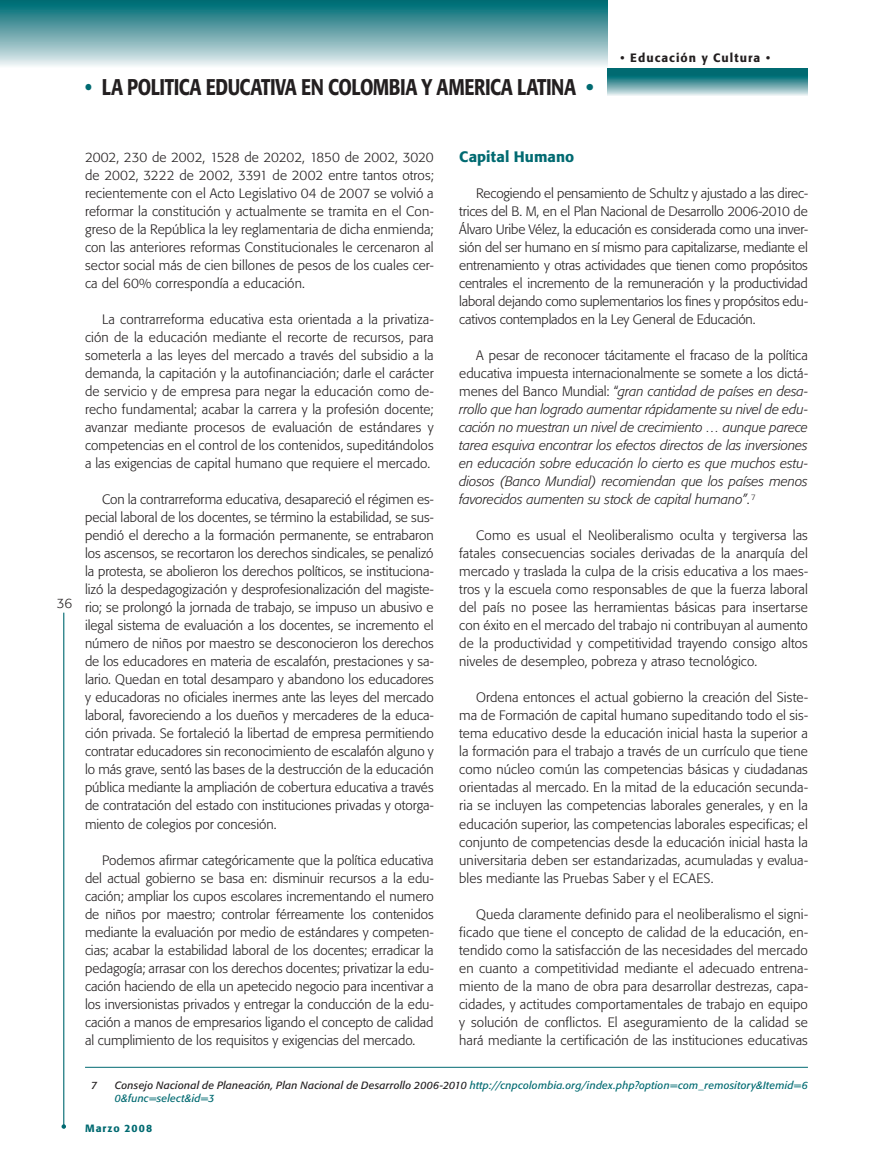
<style>
.page{position:relative;width:893px;height:1170px;background:#fff}
.page>*{position:absolute;margin:0;border:0;box-sizing:border-box;transform-origin:0 0}
.t1{font:500 22.5px "Formata";letter-spacing:-.025em;color:#231f20;scale:.8 1}
.t2{font:500 15px "Formata";letter-spacing:.005em;color:#006a71}
.t3{font:300 13.5px/18px "Formata";letter-spacing:.005em;color:#231f20;text-align:justify}
.t4{font:italic 300 13.5px/18px "Formata";letter-spacing:-.005em;color:#231f20;text-align:justify}
.t5{font:500 12px "Formata";letter-spacing:.085em;color:#231f20}
.t6{font:italic 10.5px/12.6px "Formata";letter-spacing:.02em;color:#006a71}
.t7{font:500 10.5px "Formata";letter-spacing:.095em;color:#006a71}
.t8{font:italic 10.5px "Formata";color:#231f20}
.s1{color:#006a71}
.s2{font-style:normal}
.s3{color:#231f20}
</style>
<div class="page">
<div style="left:0;top:0;width:608px;height:68px;background:linear-gradient(to bottom,#00646d,#eef1f3)"></div>
<svg style="left:608px;top:68px;width:200px;height:28px;background:#53999f"></svg>
<hr style="left:63px;top:612px;width:1px;height:514px;background:#006a71">
<svg style="left:62px;top:1124px;width:4px;height:4px"></svg>
<hr style="left:85px;top:1066px;width:723px;height:1px;background:#006a71">
<h1 class="t1" style="left:85px;top:73px;width:637px"><span class="s1">•</span> LA POLITICA EDUCATIVA EN COLOMBIA Y AMERICA LATINA <span class="s1">•</span></h1>
<p class="t5" style="left:620px;top:50px;width:151px">• Educación y Cultura •</p>
<p class="t3" style="left:57px;top:594px;width:17px">36</p>
<p class="t3" style="left:85px;top:148px;width:350px">2002, 230 de 2002, 1528 de 20202, 1850 de 2002, 3020 de 2002, 3222 de 2002, 3391 de 2002 entre tantos otros; recientemente con el Acto Legislativo 04 de 2007 se volvió a reformar la constitución y actualmente se tramita en el Con&shy;greso de la República la ley reglamentaria de dicha enmienda; con las anteriores reformas Constitucionales le cercenaron al sector social más de cien billones de pesos de los cuales cer&shy;ca del 60% correspondía a educación.</p>
<p class="t3" style="left:85px;top:310px;width:350px;text-indent:17px">La contrarreforma educativa esta orientada a la privatiza&shy;ción de la educación mediante el recorte de recursos, para someterla a las leyes del mercado a través del subsidio a la demanda, la capitación y la autofinanciación; darle el carácter de servicio y de empresa para negar la educación como de&shy;recho fundamental; acabar la carrera y la profesión docente; avanzar mediante procesos de evaluación de estándares y competencias en el control de los contenidos, supeditándolos a las exigencias de capital humano que requiere el mercado.</p>
<p class="t3" style="left:85px;top:490px;width:350px;text-indent:17px">Con la contrarreforma educativa, desapareció el régimen es&shy;pecial laboral de los docentes, se término la estabilidad, se sus&shy;pendió el derecho a la formación permanente, se entrabaron los ascensos, se recortaron los derechos sindicales, se penalizó la protesta, se abolieron los derechos políticos, se instituciona&shy;lizó la despedagogización y desprofesionalización del magiste&shy;rio; se prolongó la jornada de trabajo, se impuso un abusivo e ilegal sistema de evaluación a los docentes, se incremento el número de niños por maestro se desconocieron los derechos de los educadores en materia de escalafón, prestaciones y sa&shy;lario. Quedan en total desamparo y abandono los educadores y educadoras no oficiales inermes ante las leyes del mercado laboral, favoreciendo a los dueños y mercaderes de la educa&shy;ción privada. Se fortaleció la libertad de empresa permitiendo contratar educadores sin reconocimiento de escalafón alguno y lo más grave, sentó las bases de la destrucción de la educación pública mediante la ampliación de cobertura educativa a través de contratación del estado con instituciones privadas y otorga&shy;miento de colegios por concesión.</p>
<p class="t3" style="left:85px;top:850px;width:350px;text-indent:17px">Podemos afirmar categóricamente que la política educativa del actual gobierno se basa en: disminuir recursos a la edu&shy;cación; ampliar los cupos escolares incrementando el numero de niños por maestro; controlar férreamente los contenidos mediante la evaluación por medio de estándares y competen&shy;cias; acabar la estabilidad laboral de los docentes; erradicar la pedagogía; arrasar con los derechos docentes; privatizar la edu&shy;cación haciendo de ella un apetecido negocio para incentivar a los inversionistas privados y entregar la conducción de la edu&shy;cación a manos de empresarios ligando el concepto de calidad al cumplimiento de los requisitos y exigencias del mercado.</p>
<p class="t2" style="left:459px;top:147px;width:116px">Capital Humano</p>
<p class="t3" style="left:459px;top:184px;width:350px;text-indent:17px">Recogiendo el pensamiento de Schultz y ajustado a las direc&shy;trices del B. M, en el Plan Nacional de Desarrollo 2006-2010 de Álvaro Uribe Vélez, la educación es considerada como una inver&shy;sión del ser humano en sí mismo para capitalizarse, mediante el entrenamiento y otras actividades que tienen como propósitos centrales el incremento de la remuneración y la productividad laboral dejando como suplementarios los fines y propósitos edu&shy;cativos contemplados en la Ley General de Educación.</p>
<p class="t4" style="left:459px;top:346px;width:350px;text-indent:17px"><span class="s2">A pesar de reconocer tácitamente el fracaso de la política educativa impuesta internacionalmente se somete a los dictá&shy;menes del Banco Mundial: “</span>gran cantidad de países en desa&shy;rrollo que han logrado aumentar rápidamente su nivel de edu&shy;cación no muestran un nivel de crecimiento … aunque parece tarea esquiva encontrar los efectos directos de las inversiones en educación sobre educación lo cierto es que muchos estu&shy;diosos (Banco Mundial) recomiendan que los países menos favorecidos aumenten su stock de capital humano”<span class="s2">.</span> <sup>7</sup></p>
<p class="t3" style="left:459px;top:526px;width:350px;text-indent:17px">Como es usual el Neoliberalismo oculta y tergiversa las fatales consecuencias sociales derivadas de la anarquía del mercado y traslada la culpa de la crisis educativa a los maes&shy;tros y la escuela como responsables de que la fuerza laboral del país no posee las herramientas básicas para insertarse con éxito en el mercado del trabajo ni contribuyan al aumento de la productividad y competitividad trayendo consigo altos niveles de desempleo, pobreza y atraso tecnológico.</p>
<p class="t3" style="left:459px;top:688px;width:350px;text-indent:17px">Ordena entonces el actual gobierno la creación del Siste&shy;ma de Formación de capital humano supeditando todo el sis&shy;tema educativo desde la educación inicial hasta la superior a la formación para el trabajo a través de un currículo que tiene como núcleo común las competencias básicas y ciudadanas orientadas al mercado. En la mitad de la educación secunda&shy;ria se incluyen las competencias laborales generales, y en la educación superior, las competencias laborales especificas; el conjunto de competencias desde la educación inicial hasta la universitaria deben ser estandarizadas, acumuladas y evalua&shy;bles mediante las Pruebas Saber y el ECAES.</p>
<p class="t3" style="left:459px;top:904px;width:350px;text-indent:17px">Queda claramente definido para el neoliberalismo el signi&shy;ficado que tiene el concepto de calidad de la educación, en&shy;tendido como la satisfacción de las necesidades del mercado en cuanto a competitividad mediante el adecuado entrena&shy;miento de la mano de obra para desarrollar destrezas, capa&shy;cidades, y actitudes comportamentales de trabajo en equipo y solución de conflictos. El aseguramiento de la calidad se hará mediante la certificación de las instituciones educativas</p>
<p class="t8" style="left:91px;top:1078px;width:8px">7</p>
<p class="t6" style="left:115px;top:1078px;width:695px"><span class="s3">Consejo Nacional de Planeación, Plan Nacional de Desarrollo 2006-2010</span> http://cnpcolombia.org/index.php?option=com_remository&amp;Itemid=6<br>0&amp;func=select&amp;id=3</p>
<p class="t7" style="left:85px;top:1121px;width:69px">Marzo 2008</p>
</div>
